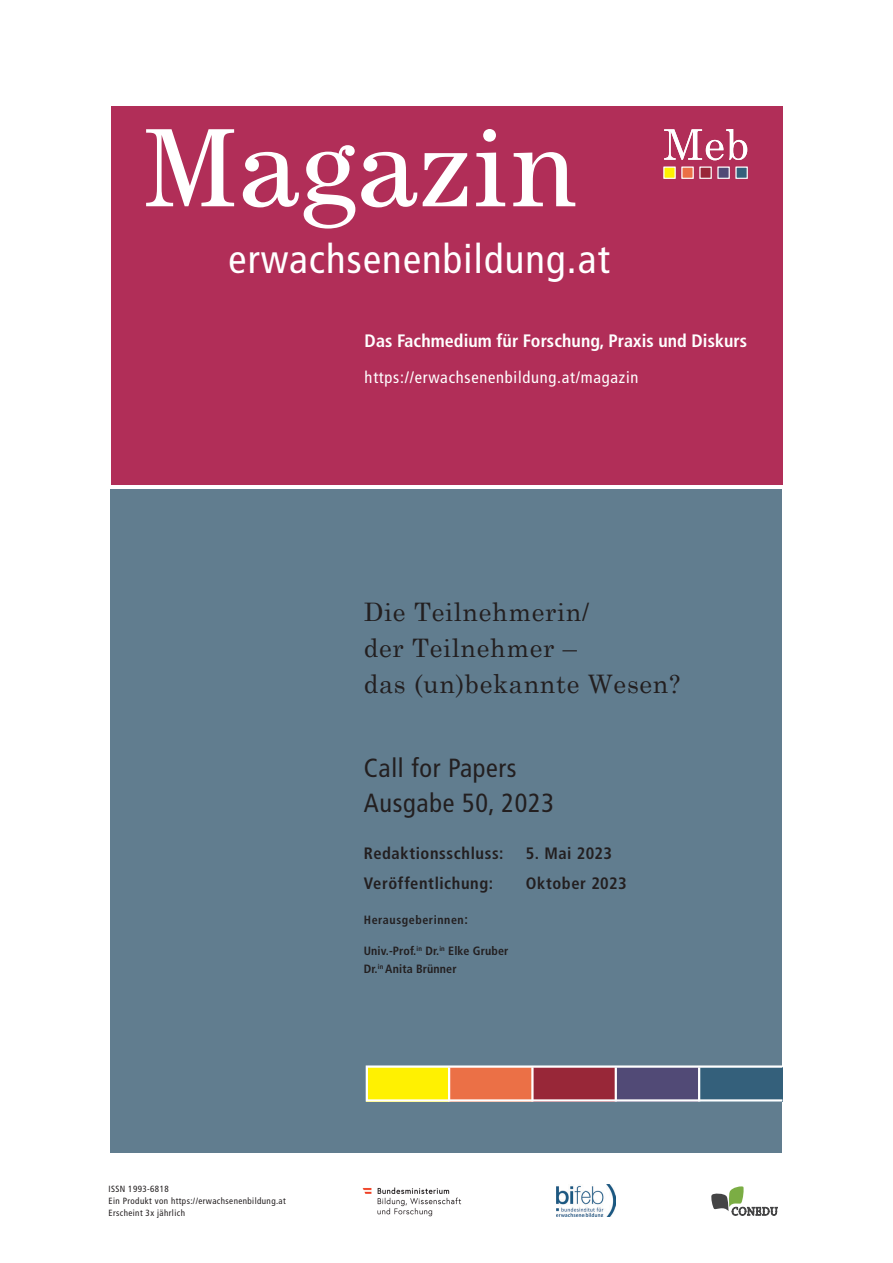
<style>
.page{position:relative;width:893px;height:1263px;background:#fff}
.page>*{position:absolute;margin:0;border:0;box-sizing:border-box;transform-origin:0 0}
.t1{font:condensed 40.5px "Frutiger LT Std";letter-spacing:.03em;color:#fff}
.t2{font:condensed 26.25px/34.5px "Frutiger LT Std";letter-spacing:.025em;color:#231f20}
.t3{font:25.5px/36px "Century Schoolbook";letter-spacing:.025em;color:#231f20}
.t4{font:700 condensed 18px "Frutiger LT Std";letter-spacing:.005em;color:#fff}
.t5{font:700 condensed 16.5px "Frutiger LT Std";letter-spacing:.035em;color:#231f20}
.t6{font:condensed 16.5px "Frutiger LT Std";letter-spacing:.045em;color:#fff}
.t7{font:700 condensed 12px/18px "Frutiger LT Std";letter-spacing:.01em;color:#231f20}
.t8{font:700 condensed 12px "Frutiger LT Std";letter-spacing:.045em;color:#231f20}
.t9{font:condensed 9px/12px "Frutiger LT Std";letter-spacing:.045em;color:#231f20}
.s1{font-size:13.5px}
</style>
<div class="page">
<div style="left:111px;top:489px;width:671px;height:663px;background:#617d8f"></div>
<div style="left:111px;top:106px;width:671px;height:379px;background:#b12e58"></div>
<div style="left:532px;top:1067px;width:84px;height:34px;background:#982738"></div>
<div style="left:616px;top:1067px;width:83px;height:34px;background:#514a76"></div>
<div style="left:699px;top:1067px;width:83px;height:34px;background:#34607b"></div>
<div style="left:367px;top:1067px;width:82px;height:34px;background:#fff101"></div>
<div style="left:449px;top:1067px;width:83px;height:34px;background:#eb7046"></div>
<hr style="left:448px;top:1067px;width:2px;height:34px;background:#fff">
<hr style="left:531px;top:1067px;width:3px;height:34px;background:#fff">
<hr style="left:615px;top:1067px;width:2px;height:34px;background:#fff">
<hr style="left:698px;top:1067px;width:2px;height:34px;background:#fff">
<div style="left:366px;top:1065px;width:417px;height:36px;border:2px solid #fff"></div>
<svg style="left:146px;top:129px;width:429px;height:100px"></svg>
<div style="left:700px;top:167px;width:11px;height:11px;background:#982738;border:1px solid #fff"></div>
<div style="left:718px;top:167px;width:11px;height:11px;background:#514a76;border:1px solid #fff"></div>
<div style="left:736px;top:167px;width:11px;height:11px;background:#34607b;border:1px solid #fff"></div>
<div style="left:664px;top:167px;width:11px;height:11px;background:#fff101"></div>
<div style="left:682px;top:167px;width:11px;height:11px;background:#eb7046;border:1px solid #fff"></div>
<svg style="left:664px;top:129px;width:83px;height:31px"></svg>
<svg style="left:711px;top:1186px;width:67px;height:29px"></svg>
<img style="left:362px;top:1187px;width:99px;height:30px">
<img style="left:557px;top:1185px;width:58px;height:32px">
<h1 class="t1" style="left:229px;top:235px;width:383px">erwachsenenbildung.at</h1>
<h3 class="t4" style="left:365px;top:330px;width:384px">Das Fachmedium für Forschung, Praxis und Diskurs</h3>
<h3 class="t6" style="left:365px;top:367px;width:275px">https://erwachsenenbildung.at/magazin</h3>
<h3 class="t3" style="left:364px;top:592px;width:318px">Die Teilnehmerin/<br>der Teilnehmer –<br>das (un)bekannte Wesen?</h3>
<h2 class="t2" style="left:364px;top:751px;width:192px">Call for Papers<br>Ausgabe 50, 2023</h2>
<h3 class="t5" style="left:364px;top:843px;width:141px">Redaktionsschluss:</h3>
<h3 class="t5" style="left:526px;top:843px;width:88px">5. Mai 2023</h3>
<h3 class="t5" style="left:364px;top:873px;width:131px">Veröffentlichung:</h3>
<h3 class="t5" style="left:526px;top:873px;width:102px">Oktober 2023</h3>
<h3 class="t8" style="left:364px;top:912px;width:106px">Herausgeberinnen<span class="s1">:</span></h3>
<h3 class="t7" style="left:364px;top:941px;width:146px">Univ.-Prof.<sup>in</sup> Dr.<sup>in</sup> Elke Gruber<br>Dr.<sup>in</sup> Anita Brünner</h3>
<p class="t9" style="left:108px;top:1183px;width:179px">ISSN 1993-6818<br>Ein Produkt von https://erwachsenenbildung.at<br>Erscheint 3x jährlich</p>
</div>
